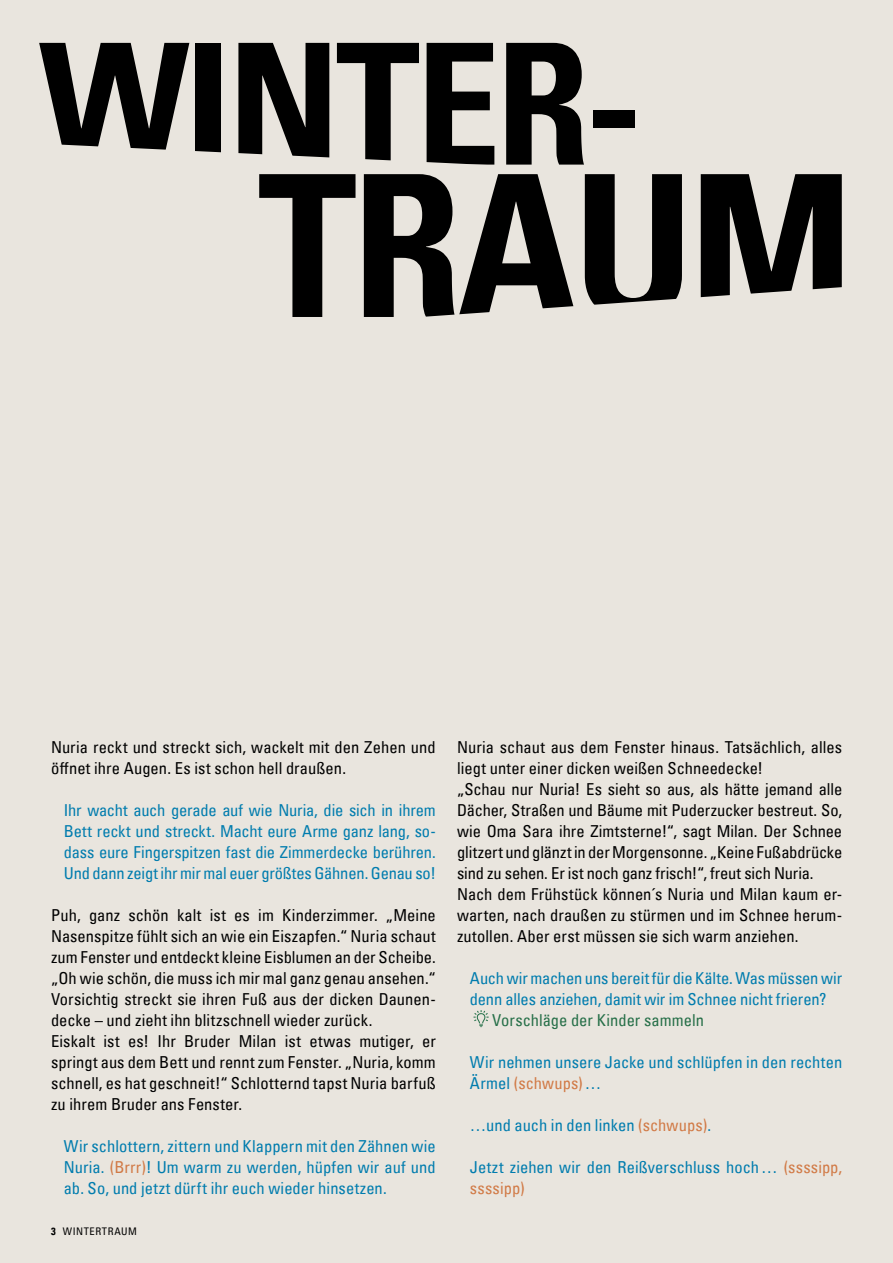
<style>
.page{position:relative;width:893px;height:1263px;background:#e9e5de}
.page>*{position:absolute;margin:0;border:0;box-sizing:border-box;transform-origin:0 0}
.t1{font:197.85px "Univers Com 67 Bold Cond";letter-spacing:-.025em;color:#000}
.t2{font:168.6px "Univers Com 67 Bold Cond";letter-spacing:-.025em;color:#000}
.t3{font:condensed 16.5px/21px "Univers Com 57";color:#000}
.t4{font:condensed 16.5px/21px "Univers Com 57";color:#007cae}
.t5{font:condensed 16.5px "Univers Com 57";color:#266f48}
.t6{font:condensed 10.5px "Univers Com 57";letter-spacing:.06em;color:#000}
.s1{color:#d17a46}
.s2{font-family:"Univers Com 67 Bold Cond";font-stretch:normal}
</style>
<div class="page">
<svg style="left:474px;top:1010px;width:15px;height:17px"></svg>
<h2 class="t2" style="left:39px;top:1px;width:604px">WINTER-</h2>
<h1 class="t1" style="left:258px;top:125px;width:597px">TRAUM</h1>
<p class="t3" style="left:51px;top:736px;width:386px">Nuria reckt und streckt sich, wackelt mit den Zehen und öffnet ihre Augen. Es ist schon hell draußen.</p>
<p class="t4" style="left:64px;top:799px;width:374px;text-align:justify">Ihr wacht auch gerade auf wie Nuria, die sich in ihrem Bett reckt und streckt. Macht eure Arme ganz lang, so&shy;dass eure Fingerspitzen fast die Zimmerdecke berühren.<br>Und dann zeigt ihr mir mal euer größtes Gähnen. Genau so!</p>
<p class="t3" style="left:51px;top:904px;width:386px">Puh, ganz schön kalt ist es im Kinderzimmer. „Meine Nasenspitze fühlt sich an wie ein Eiszapfen.“ Nuria schaut zum Fenster und entdeckt kleine Eisblumen an der Scheibe. „Oh wie schön, die muss ich mir mal ganz genau ansehen.“ Vorsichtig streckt sie ihren Fuß aus der dicken Daunen&shy;decke – und zieht ihn blitzschnell wieder zurück.<br>Eiskalt ist es! Ihr Bruder Milan ist etwas mutiger, er springt aus dem Bett und rennt zum Fenster. „Nuria, komm schnell, es hat geschneit!“ Schlotternd tapst Nuria barfuß zu ihrem Bruder ans Fenster.</p>
<p class="t4" style="left:64px;top:1135px;width:374px;text-align:justify">Wir schlottern, zittern und Klappern mit den Zähnen wie Nuria. <span class="s1">(Brrr)</span>! Um warm zu werden, hüpfen wir auf und ab. So, und jetzt dürft ihr euch wieder hinsetzen.</p>
<p class="t6" style="left:51px;top:1224px;width:87px"><span class="s2">3</span> WINTERTRAUM</p>
<p class="t3" style="left:457px;top:736px;width:387px">Nuria schaut aus dem Fenster hinaus. Tatsächlich, alles liegt unter einer dicken weißen Schneedecke!<br>„Schau nur Nuria! Es sieht so aus, als hätte jemand alle Dächer, Straßen und Bäume mit Puderzucker bestreut. So, wie Oma Sara ihre Zimtsterne!“, sagt Milan. Der Schnee glitzert und glänzt in der Morgensonne. „Keine Fußabdrücke sind zu sehen. Er ist noch ganz frisch!“, freut sich Nuria.<br>Nach dem Frühstück können´s Nuria und Milan kaum er&shy;warten, nach draußen zu stürmen und im Schnee herum&shy;zutollen. Aber erst müssen sie sich warm anziehen.</p>
<p class="t4" style="left:470px;top:967px;width:374px">Auch wir machen uns bereit für die Kälte. Was müssen wir denn alles anziehen, damit wir im Schnee nicht frieren?</p>
<p class="t5" style="left:492px;top:1009px;width:213px">Vorschläge der Kinder sammeln</p>
<p class="t4" style="left:470px;top:1051px;width:374px">Wir nehmen unsere Jacke und schlüpfen in den rechten<br>Ärmel <span class="s1">(schwups)</span>…</p>
<p class="t4" style="left:470px;top:1114px;width:243px">…und auch in den linken <span class="s1">(schwups)</span>.</p>
<p class="t4" style="left:470px;top:1156px;width:374px">Jetzt ziehen wir den Reißverschluss hoch… <span class="s1">(ssssipp, ssssipp)</span></p>
</div>
